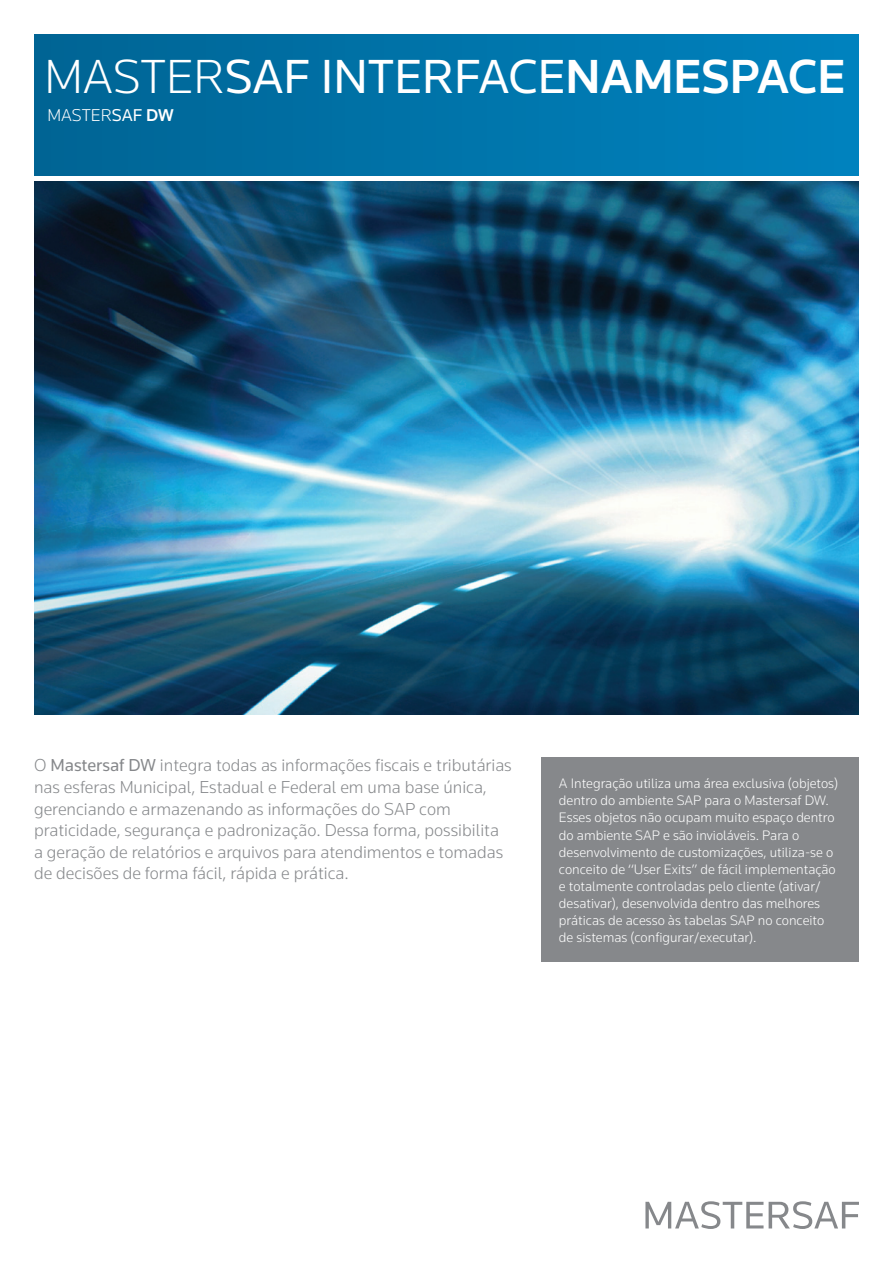
<style>
.page{position:relative;width:893px;height:1263px;background:#fff}
.page>*{position:absolute;margin:0;border:0;box-sizing:border-box;transform-origin:0 0}
.t1{font:49.65px "Knowledge";color:#fff}
.t2{font:300 18px/21.6px "Knowledge";color:#86888b}
.t3{font:300 17.7px "Knowledge";color:#fff}
.t4{font:300 14.25px/17.1px "Knowledge";color:#fff}
.s1{font-weight:300}
.s2{font-weight:500}
.s3{font-weight:400}
</style>
<div class="page">
<div style="left:34px;top:34px;width:825px;height:142px;background:linear-gradient(to right,#006494,#0083bf)"></div>
<div style="left:542px;top:757px;width:317px;height:205px;background:#86888b"></div>
<img style="left:34px;top:181px;width:825px;height:533px">
<svg style="left:645px;top:1201px;width:118px;height:28px"></svg>
<svg style="left:769px;top:1201px;width:90px;height:28px"></svg>
<h1 class="t1" style="left:44px;top:46px;width:802px"><span class="s1">master</span>SAF INTERFACE<span class="s2">NAMESPACE</span></h1>
<p class="t3" style="left:47px;top:105px;width:128px">master<span class="s3">SAF</span> <span class="s2">DW</span></p>
<p class="t2" style="left:34px;top:754px;width:479px">O <span class="s3">MASTERSAF DW</span> integra todas as informações fiscais e tributárias nas esferas M unicipal, Estadual e Federal em uma base única, gerenciando e armazenando as informações do SAP com praticidade, segurança e padronização. Dessa forma, possibilita a geração de relatórios e arquivos para atendimentos e tomadas de decisões de forma fácil, rápida e prática.</p>
<p class="t4" style="left:559px;top:775px;width:281px">A Integração utiliza uma área exclusiva (objetos) dentro do ambiente SAP para o Mastersaf DW.<br>Esses objetos não ocupam muito espaço dentro do ambiente SAP e são invioláveis. Para o desenvolvimento de customizações, utiliza-se o conceito de ‘‘User Exits” de fácil implementação e totalmente controladas pelo cliente (ativar/ desativar), desenvolvida dentro das melhores práticas de acesso às tabelas SAP no conceito de sistemas (configurar/executar).</p>
</div>
